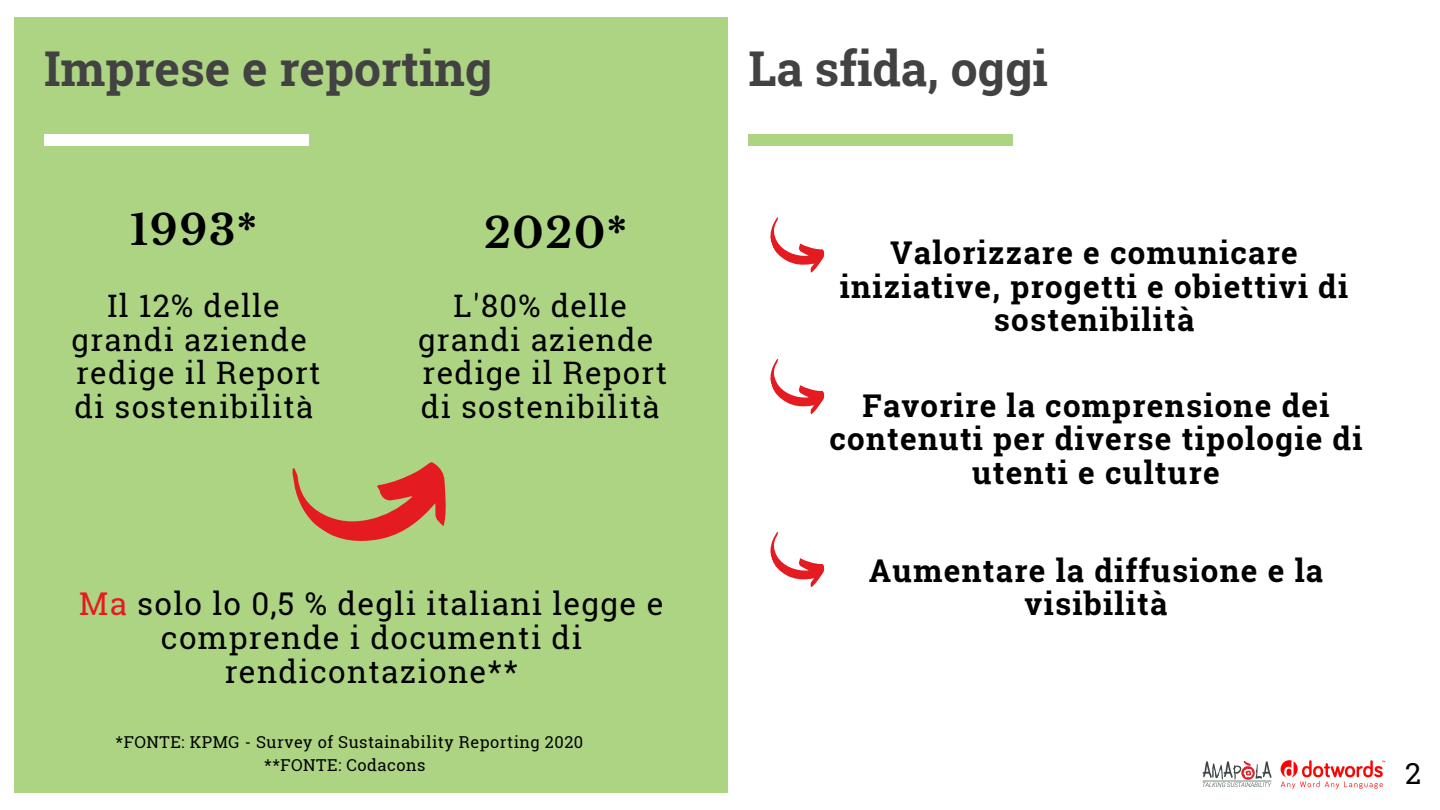
<style>
.page{position:relative;width:1440px;height:810px;background:#fff}
.page>*{position:absolute;margin:0;border:0;box-sizing:border-box;transform-origin:0 0}
.t1{font:700 48px "Roboto Slab";color:#434242}
.t2{font:700 41.3px "Libre Baskerville";letter-spacing:.04em;color:#000}
.t3{font:700 31.3px/33.8px "Roboto Slab";letter-spacing:.04em;color:#000;text-align:center}
.t4{font:31.3px/33.8px "Roboto Slab";letter-spacing:.04em;color:#000;text-align:center}
.t5{font:31px/33.8px "Roboto Slab";letter-spacing:.04em;color:#000;text-align:center}
.t6{font:29px "Roboto Slab";color:#000}
.t7{font:16.4px "Roboto Slab";letter-spacing:.03em;color:#000}
.s1{color:#e51b22}
</style>
<div class="page">
<div style="left:14px;top:17px;width:714px;height:776px;background:#add483"></div>
<div style="left:44px;top:134px;width:265px;height:11px;background:#fff"></div>
<div style="left:748px;top:134px;width:265px;height:11px;background:#add483"></div>
<svg style="left:292px;top:462px;width:154px;height:79px"></svg>
<svg style="left:770px;top:217px;width:55px;height:56px"></svg>
<svg style="left:770px;top:359px;width:55px;height:56px"></svg>
<svg style="left:770px;top:532px;width:55px;height:56px"></svg>
<img style="left:1202px;top:761px;width:70px;height:26px">
<img style="left:1280px;top:760px;width:105px;height:29px">
<p class="t1" style="left:44px;top:36px;width:450px">Imprese e reporting</p>
<p class="t1" style="left:748px;top:36px;width:301px">La sfida, oggi</p>
<p class="t2" style="left:130px;top:205px;width:129px">1993*</p>
<p class="t2" style="left:484px;top:208px;width:145px">2020*</p>
<p class="t5" style="left:72px;top:288px;width:250px">Il 12% delle grandi aziende redige il Report di sostenibilità</p>
<p class="t5" style="left:418px;top:288px;width:250px">L'80% delle grandi aziende redige il Report di sostenibilità</p>
<p class="t4" style="left:79px;top:586px;width:586px"><span class="s1">Ma</span> solo lo 0,5 % degli italiani legge e comprende i documenti di rendicontazione**</p>
<p class="t7" style="left:116px;top:731px;width:469px">*FONTE: KPMG - Survey of Sustainability Reporting 2020</p>
<p class="t7" style="left:264px;top:754px;width:163px">**FONTE: Codacons</p>
<p class="t3" style="left:840px;top:235px;width:510px">Valorizzare e comunicare iniziative, progetti e obiettivi di sostenibilità</p>
<p class="t3" style="left:829px;top:388px;width:535px">Favorire la comprensione dei contenuti per diverse tipologie di utenti e culture</p>
<p class="t3" style="left:869px;top:553px;width:456px">Aumentare la diffusione e la visibilità</p>
<p class="t6" style="left:1405px;top:754px;width:18px">2</p>
</div>
